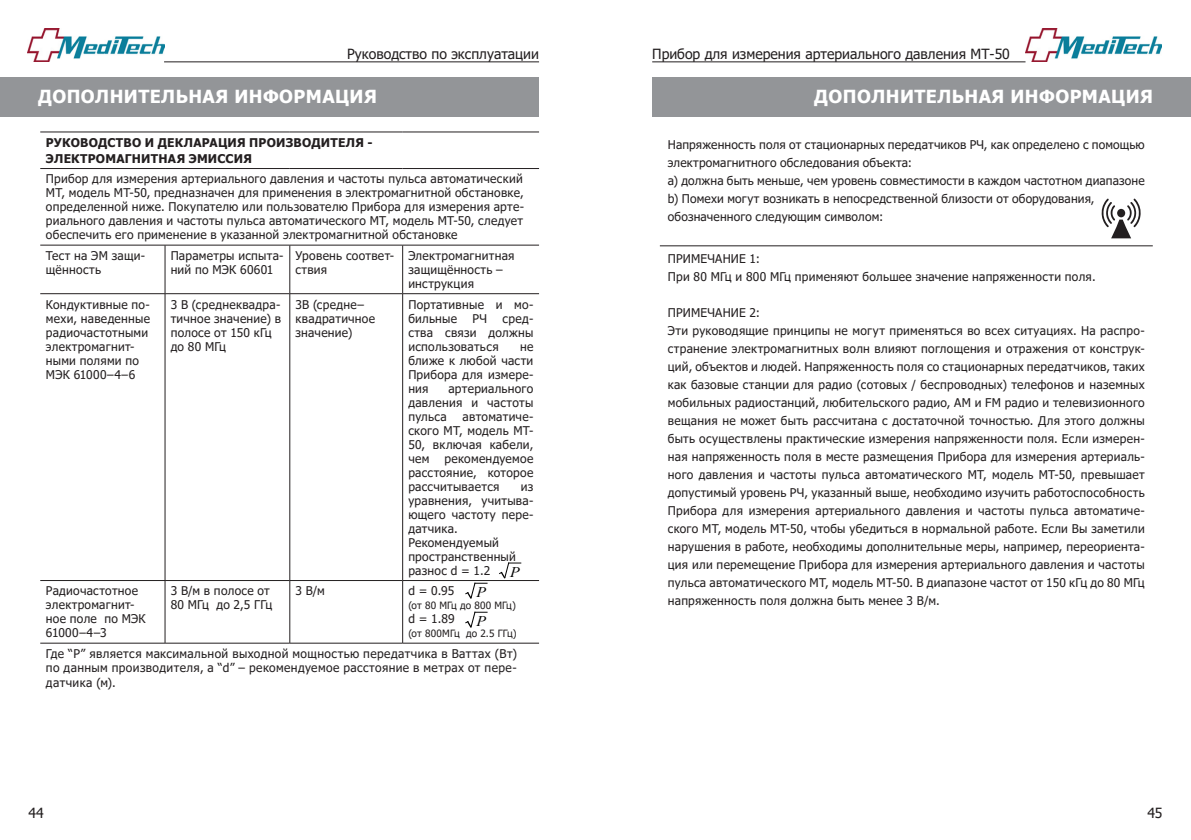
<style>
.page{position:relative;width:1191px;height:840px;background:#fff}
.page>*{position:absolute;margin:0;border:0;box-sizing:border-box;transform-origin:0 0}
.t1{font:700 18px "Tahoma";letter-spacing:.025em;color:#fff}
.t2{font:italic 14.6px "Times New Roman";color:#000;scale:1.07 1}
.t3{font:14px "Tahoma";color:#231f20}
.t4{font:12px/14px "Tahoma";letter-spacing:.02em;color:#231f20}
.t5{font:700 12px "Tahoma";letter-spacing:.02em;color:#231f20}
.t6{font:10px "Tahoma";letter-spacing:.02em;color:#231f20}
</style>
<div class="page">
<div style="left:0;top:77px;width:539px;height:40px;background:#939598"></div>
<div style="left:652px;top:77px;width:539px;height:40px;background:#939598"></div>
<img style="left:28px;top:28px;width:136px;height:33px">
<img style="left:1025px;top:29px;width:137px;height:33px">
<hr style="left:164px;top:61px;width:375px;height:1px;background:#231f20">
<hr style="left:652px;top:61px;width:373px;height:1px;background:#231f20">
<hr style="left:165px;top:245px;width:1px;height:48px;background:#231f20">
<hr style="left:289px;top:245px;width:1px;height:48px;background:#231f20">
<hr style="left:402px;top:245px;width:1px;height:48px;background:#231f20">
<hr style="left:40px;top:293px;width:125px;height:1px;background:#231f20">
<hr style="left:165px;top:293px;width:125px;height:1px;background:#231f20">
<hr style="left:165px;top:294px;width:1px;height:286px;background:#231f20">
<hr style="left:290px;top:293px;width:113px;height:1px;background:#231f20">
<hr style="left:289px;top:294px;width:1px;height:286px;background:#231f20">
<hr style="left:403px;top:293px;width:136px;height:1px;background:#231f20">
<hr style="left:402px;top:294px;width:1px;height:286px;background:#231f20">
<hr style="left:40px;top:580px;width:125px;height:1px;background:#231f20">
<hr style="left:165px;top:580px;width:125px;height:1px;background:#231f20">
<hr style="left:165px;top:580px;width:1px;height:62px;background:#231f20">
<hr style="left:290px;top:580px;width:113px;height:1px;background:#231f20">
<hr style="left:289px;top:580px;width:1px;height:62px;background:#231f20">
<hr style="left:403px;top:580px;width:136px;height:1px;background:#231f20">
<hr style="left:402px;top:580px;width:1px;height:62px;background:#231f20">
<hr style="left:40px;top:642px;width:125px;height:1px;background:#231f20">
<hr style="left:165px;top:642px;width:125px;height:1px;background:#231f20">
<hr style="left:290px;top:642px;width:113px;height:1px;background:#231f20">
<hr style="left:403px;top:642px;width:136px;height:1px;background:#231f20">
<hr style="left:40px;top:245px;width:125px;height:1px;background:#231f20">
<hr style="left:165px;top:245px;width:125px;height:1px;background:#231f20">
<hr style="left:290px;top:245px;width:113px;height:1px;background:#231f20">
<hr style="left:403px;top:245px;width:136px;height:1px;background:#231f20">
<hr style="left:40px;top:131px;width:125px;height:1px;background:#231f20">
<hr style="left:165px;top:131px;width:125px;height:1px;background:#231f20">
<hr style="left:290px;top:131px;width:113px;height:1px;background:#231f20">
<hr style="left:403px;top:131px;width:136px;height:1px;background:#231f20">
<hr style="left:40px;top:168px;width:125px;height:1px;background:#231f20">
<hr style="left:165px;top:168px;width:125px;height:1px;background:#231f20">
<hr style="left:290px;top:168px;width:113px;height:1px;background:#231f20">
<hr style="left:403px;top:168px;width:136px;height:1px;background:#231f20">
<svg style="left:499px;top:562px;width:22px;height:17px"></svg>
<svg style="left:465px;top:582px;width:22px;height:17px"></svg>
<svg style="left:465px;top:611px;width:22px;height:17px"></svg>
<hr style="left:660px;top:245px;width:492px;height:1px;background:#231f20">
<svg style="left:1101px;top:198px;width:40px;height:40px"></svg>
<p class="t3" style="left:347px;top:44px;width:193px">Руководство по эксплуатации</p>
<p class="t3" style="left:652px;top:44px;width:359px">Прибор для измерения артериального давления МТ-50</p>
<h1 class="t1" style="left:38px;top:84px;width:340px">ДОПОЛНИТЕЛЬНАЯ ИНФОРМАЦИЯ</h1>
<h1 class="t1" style="left:814px;top:84px;width:340px">ДОПОЛНИТЕЛЬНАЯ ИНФОРМАЦИЯ</h1>
<p class="t5" style="left:46px;top:134px;width:328px">РУКОВОДСТВО И ДЕКЛАРАЦИЯ ПРОИЗВОДИТЕЛЯ -</p>
<p class="t5" style="left:46px;top:150px;width:208px">ЭЛЕКТРОМАГНИТНАЯ ЭМИССИЯ</p>
<p class="t4" style="left:46px;top:172px;width:480px;text-align:justify">Прибор для измерения артериального давления и частоты пульса автоматический МТ, модель МТ-50, предназначен для применения в электромагнитной обстановке, определенной ниже. Покупателю или пользователю Прибора для измерения арте&shy;риального давления и частоты пульса автоматического МТ, модель МТ-50, следует обеспечить его применение в указанной электромагнитной обстановке</p>
<p class="t4" style="left:46px;top:249px;width:101px">Тест на ЭМ защи&shy;щённость</p>
<p class="t4" style="left:171px;top:249px;width:114px">Параметры испыта&shy;ний по МЭК 60601</p>
<p class="t4" style="left:295px;top:249px;width:100px">Уровень соответ&shy;ствия</p>
<p class="t4" style="left:408px;top:249px;width:108px">Электромагнитная защищённость – инструкция</p>
<p class="t4" style="left:46px;top:298px;width:106px">Кондуктивные по&shy;мехи, наведенные радиочастотными электромагнит&shy;ными полями по<br>МЭК 61000–4–6</p>
<p class="t4" style="left:171px;top:298px;width:112px">3 В (среднеквадра&shy;тичное значение) в полосе от 150 кГц до 80 МГц</p>
<p class="t4" style="left:295px;top:298px;width:81px">3В (средне– квадратичное значение)</p>
<p class="t4" style="left:408px;top:298px;width:127px">Портативные и мо&shy;бильные</p>
<p class="t4" style="left:668px;top:136px;width:478px;line-height:18px">Напряженность поля от стационарных передатчиков РЧ, как определено с помощью электромагнитного обследования объекта:</p>
<p class="t4" style="left:668px;top:174px;width:478px">a) должна быть меньше, чем уровень совместимости в каждом частотном диапазоне</p>
<p class="t4" style="left:668px;top:192px;width:428px">b) Помехи могут возникать в непосредственной близости от оборудования,</p>
<p class="t4" style="left:668px;top:210px;width:217px">обозначенного следующим символом:</p>
<p class="t4" style="left:668px;top:252px;width:94px">ПРИМЕЧАНИЕ 1:</p>
<p class="t4" style="left:668px;top:270px;width:429px">При 80 МГц и 800 МГц применяют большее значение напряженности поля.</p>
<p class="t4" style="left:668px;top:306px;width:94px">ПРИМЕЧАНИЕ 2:</p>
<p class="t4" style="left:668px;top:322px;width:478px;line-height:18px;text-align:justify">Эти руководящие принципы не могут применяться во всех ситуациях. На распро&shy;странение электромагнитных волн влияют поглощения и отражения от конструк&shy;ций, объектов и людей. Напряженность поля со стационарных передатчиков, таких как базовые станции для радио (сотовых / беспроводных) телефонов и наземных мобильных радиостанций, любительского радио, AM и FM радио и телевизионного вещания не может быть рассчитана с достаточной точностью. Для этого должны быть осуществлены практические измерения напряженности поля. Если измерен&shy;ная напряженность поля в месте размещения Прибора для измерения артериаль&shy;ного давления и частоты пульса автоматического МТ, модель МТ-50, превышает допустимый уровень РЧ, указанный выше, необходимо изучить работоспособность Прибора для измерения артериального давления и частоты пульса автоматиче&shy;ского МТ, модель МТ-50, чтобы убедиться в нормальной работе. Если Вы заметили нарушения в работе, необходимы дополнительные меры, например, переориента&shy;ция или перемещение Прибора для измерения артериального давления и частоты пульса автоматического МТ, модель МТ-50. В диапазоне частот от 150 кГц до 80 МГц напряженность поля должна быть менее 3 В/м.</p>
<p class="t4" style="left:472px;top:312px;width:16px">РЧ</p>
<p class="t4" style="left:408px;top:312px;width:127px;text-align:justify;text-indent:94px">сред&shy;ства связи должны использоваться</p>
<p class="t4" style="left:408px;top:340px;width:127px;text-align:justify;text-indent:112px">не ближе к любой части Прибора для измере&shy;ния</p>
<p class="t4" style="left:408px;top:382px;width:127px;text-align:justify;text-indent:40px">артериального давления и частоты пульса</p>
<p class="t4" style="left:408px;top:410px;width:127px;text-align:justify;text-indent:54px">автоматиче&shy;ского МТ, модель МТ-50, включая кабели, чем</p>
<p class="t4" style="left:408px;top:452px;width:127px;text-align:justify;text-indent:36px">рекомендуемое расстояние, которое рассчитывается</p>
<p class="t4" style="left:408px;top:480px;width:127px;text-align:justify;text-indent:112px">из уравнения, учитыва&shy;ющего частоту пере&shy;датчика.</p>
<p class="t4" style="left:408px;top:536px;width:109px">Рекомендуемый пространственный разнос d = 1.2</p>
<p class="t2" style="left:510px;top:561px;width:10px">P</p>
<p class="t4" style="left:46px;top:584px;width:101px">Радиочастотное электромагнит&shy;ное поле по МЭК<br>61000–4–3</p>
<p class="t4" style="left:171px;top:584px;width:103px">3 В/м в полосе от<br>80 МГц до 2,5 ГГц</p>
<p class="t4" style="left:295px;top:584px;width:31px">3 В/м</p>
<p class="t4" style="left:408px;top:584px;width:47px">d = 0.95</p>
<p class="t2" style="left:476px;top:582px;width:10px">P</p>
<p class="t2" style="left:476px;top:611px;width:10px">P</p>
<p class="t6" style="left:408px;top:598px;width:109px">(от 80 МГц до 800 МГц)</p>
<p class="t4" style="left:408px;top:612px;width:48px">d = 1.89</p>
<p class="t6" style="left:408px;top:626px;width:110px">(от 800МГц до 2.5 ГГц)</p>
<p class="t4" style="left:46px;top:646px;width:472px;text-align:justify">Где “P” является максимальной выходной мощностью передатчика в Ваттах (Вт) по данным производителя, а “d” – рекомендуемое расстояние в метрах от пере&shy;датчика (м).</p>
<p class="t3" style="left:28px;top:803px;width:17px">44</p>
<p class="t3" style="left:1147px;top:803px;width:17px">45</p>
</div>
